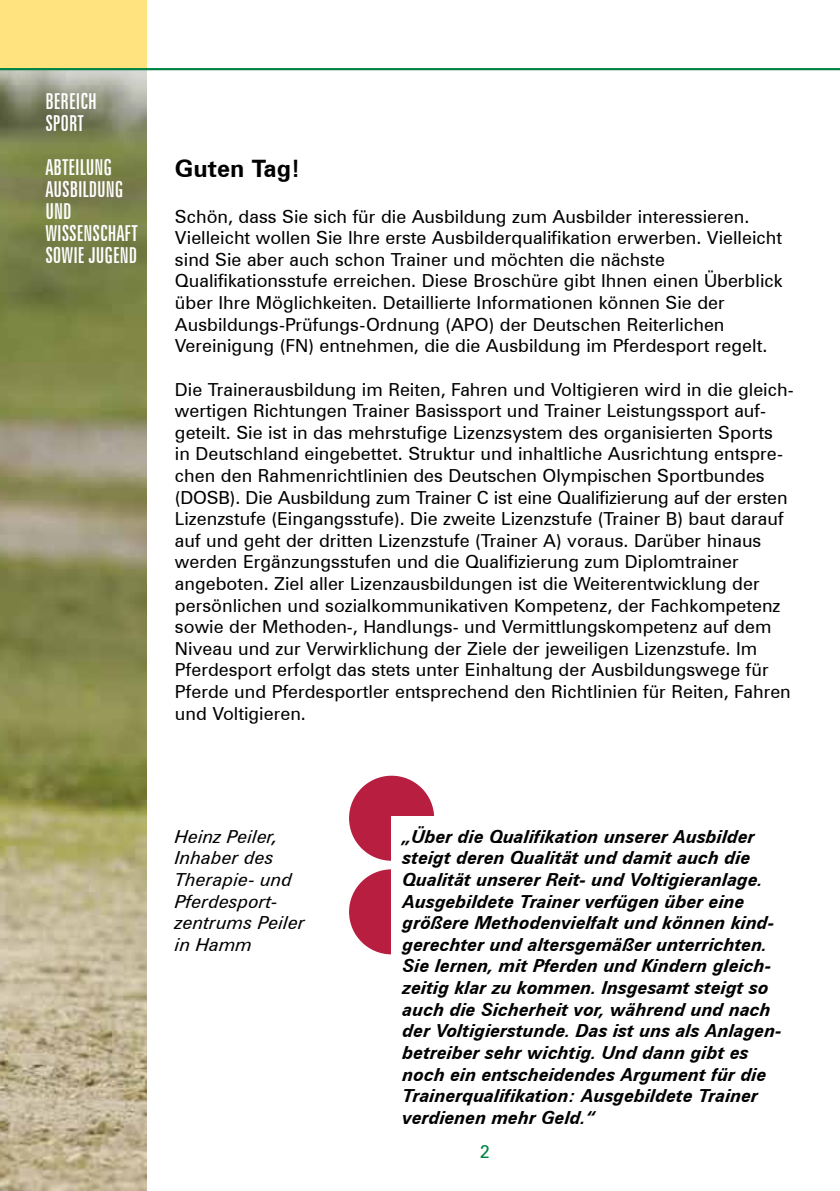
<style>
.page{position:relative;width:840px;height:1191px;background:#fff}
.page>*{position:absolute;margin:0;border:0;box-sizing:border-box;transform-origin:0 0}
.t1{font:700 24px "Zurich BT";color:#000}
.t2{font:extra-condensed 22px/22px "Zurich BT";color:#fff}
.t3{font:18px/21.6px "Zurich BT";color:#000}
.t4{font:italic 700 18px/21.6px "Zurich BT";color:#000}
.t5{font:italic 18px/21.6px "Zurich BT";color:#000}
.t6{font:18px "Zurich BT";color:#008244}
</style>
<div class="page">
<img style="left:0;top:70px;width:146px;height:1121px">
<div style="left:349px;top:775px;width:85px;height:85px;background:#b71e3f;border-radius:50%"></div>
<div style="left:349px;top:869px;width:85px;height:85px;background:#b71e3f;border-radius:50%"></div>
<div style="left:391px;top:816px;width:65px;height:159px;background:#fff"></div>
<div style="left:0;top:0;width:146px;height:69px;background:#ffe37e"></div>
<hr style="left:0;top:68px;width:839px;height:2px;background:#008244">
<p class="t2" style="left:45px;top:90px;width:53px">BEREICH<br>SPORT</p>
<p class="t2" style="left:45px;top:156px;width:93px">ABTEILUNG<br>AUSBILDUNG<br>UND<br>WISSENSCHAFT<br>SOWIE JUGEND</p>
<h1 class="t1" style="left:175px;top:154px;width:127px">Guten Tag!</h1>
<p class="t3" style="left:175px;top:205px;width:609px">Schön, dass Sie sich für die Ausbildung zum Ausbilder interessieren.<br>Vielleicht wollen Sie Ihre erste Ausbilderqualifikation erwerben. Vielleicht sind Sie aber auch schon Trainer und möchten die nächste Qualifikationsstufe erreichen. Diese Broschüre gibt Ihnen einen Überblick über Ihre Möglichkeiten. Detaillierte Informationen können Sie der Ausbildungs-Prüfungs-Ordnung (APO) der Deutschen Reiterlichen Vereinigung (FN) entnehmen, die die Ausbildung im Pferdesport regelt.</p>
<p class="t3" style="left:175px;top:378px;width:619px">Die Trainerausbildung im Reiten, Fahren und Voltigieren wird in die gleich&shy;wertigen Richtungen Trainer Basissport und Trainer Leistungssport auf&shy;geteilt. Sie ist in das mehrstufige Lizenzsystem des organisierten Sports<br>in Deutschland eingebettet. Struktur und inhaltliche Ausrichtung entspre&shy;chen den Rahmenrichtlinien des Deutschen Olympischen Sportbundes (DOSB). Die Ausbildung zum Trainer C ist eine Qualifizierung auf der ersten Lizenzstufe (Eingangsstufe). Die zweite Lizenzstufe (Trainer B) baut darauf auf und geht der dritten Lizenzstufe (Trainer A) voraus. Darüber hinaus werden Ergänzungsstufen und die Qualifizierung zum Diplomtrainer angeboten. Ziel aller Lizenzausbildungen ist die Weiterentwicklung der persönlichen und sozialkommunikativen Kompetenz, der Fachkompetenz sowie der Methoden-, Handlungs- und Vermittlungskompetenz auf dem Niveau und zur Verwirklichung der Ziele der jeweiligen Lizenzstufe. Im Pferdesport erfolgt das stets unter Einhaltung der Ausbildungswege für Pferde und Pferdesportler entsprechend den Richtlinien für Reiten, Fahren und Voltigieren.</p>
<p class="t5" style="left:175px;top:825px;width:131px">Heinz Peiler,<br>Inhaber des<br>Therapie- und<br>Pferdesport&shy;zentrums Peiler in Hamm</p>
<p class="t4" style="left:403px;top:825px;width:380px">„Über die Qualifikation unserer Ausbilder steigt deren Qualität und damit auch die Qualität unserer Reit- und Voltigieranlage.<br>Ausgebildete Trainer verfügen über eine größere Methodenvielfalt und können kind&shy;gerechter und altersgemäßer unterrichten.<br>Sie lernen, mit Pferden und Kindern gleich&shy;zeitig klar zu kommen. Insgesamt steigt so auch die Sicherheit vor, während und nach der Voltigierstunde. Das ist uns als Anlagen&shy;betreiber sehr wichtig. Und dann gibt es noch ein entscheidendes Argument für die Trainerqualifikation: Ausgebildete Trainer verdienen mehr Geld.“</p>
<p class="t6" style="left:479px;top:1140px;width:11px">2</p>
</div>
